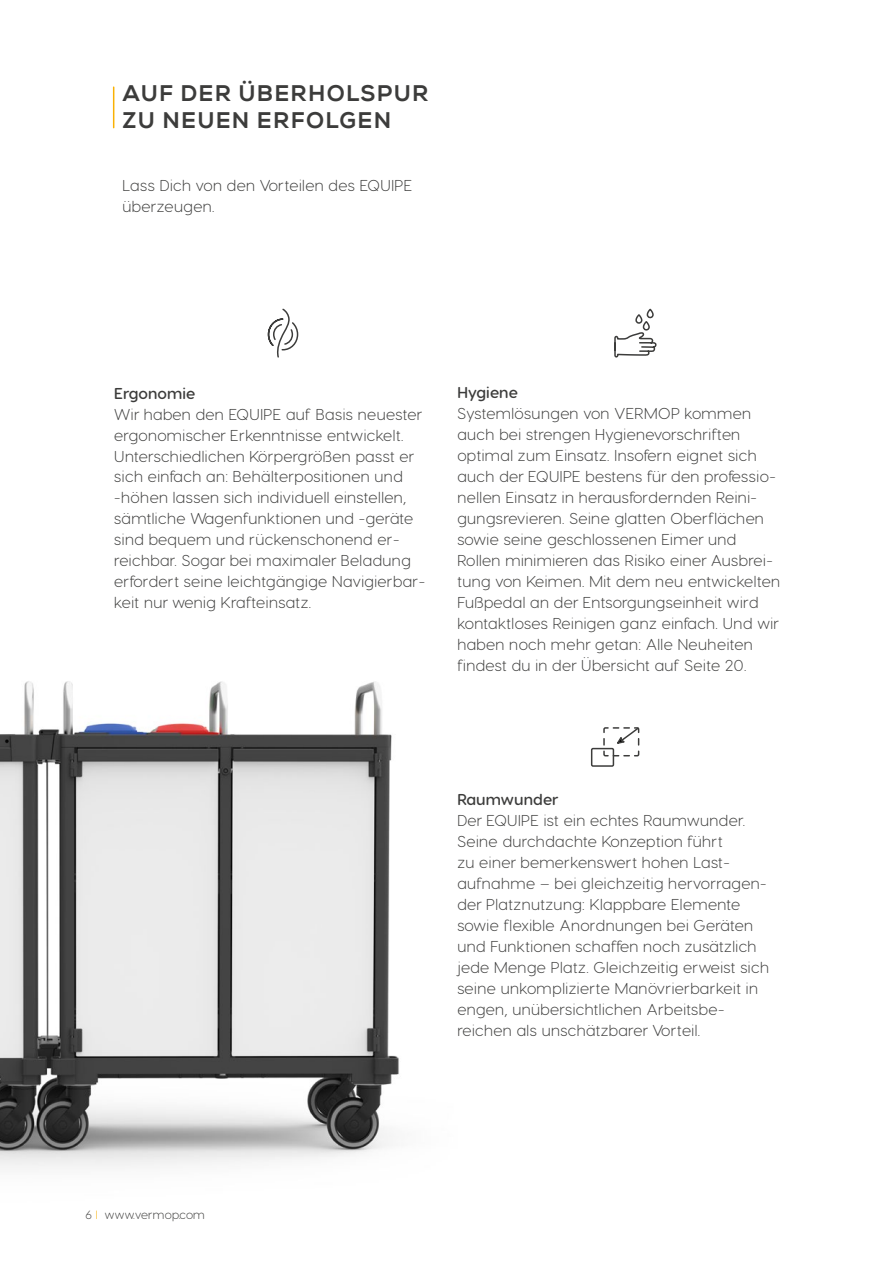
<style>
.page{position:relative;width:893px;height:1263px;background:#fff}
.page>*{position:absolute;margin:0;border:0;box-sizing:border-box;transform-origin:0 0}
.t1{font:22.5px/27px "Nexa X Bold";letter-spacing:.055em;color:#3c3c3b}
.t2{font:300 15.75px/21px "Visby Round CF";letter-spacing:.03em;color:#3c3c3b}
.t3{font:600 15.75px "Visby Round CF";letter-spacing:.01em;color:#3c3c3b}
.t4{font:300 12px "Visby Round CF";letter-spacing:.01em;color:#3c3c3b}
.s1{color:#f9b104}
</style>
<div class="page">
<img style="left:0;top:681px;width:399px;height:487px">
<hr style="left:113px;top:87px;width:1px;height:41px;background:#f9b104">
<svg style="left:614px;top:308px;width:43px;height:50px"></svg>
<div style="left:591px;top:748px;width:23px;height:19px;border:2px solid #3c3c3b"></div>
<svg style="left:602px;top:727px;width:38px;height:30px"></svg>
<svg style="left:267px;top:308px;width:32px;height:50px"></svg>
<h1 class="t1" style="left:123px;top:80px;width:307px">AUF DER ÜBERHOLSPUR<br>ZU NEUEN ERFOLGEN</h1>
<p class="t2" style="left:122px;top:175px;width:291px">Lass Dich von den Vorteilen des EQUIPE überzeugen.</p>
<p class="t3" style="left:114px;top:383px;width:83px">Ergonomie</p>
<p class="t2" style="left:114px;top:403px;width:312px">Wir haben den EQUIPE auf Basis neuester ergonomischer Erkenntnisse entwickelt.<br>Unterschiedlichen Körpergrößen passt er sich einfach an: Behälterpositionen und -höhen lassen sich individuell einstellen, sämtliche Wagenfunktionen und -geräte sind bequem und rückenschonend er&shy;reichbar. Sogar bei maximaler Beladung erfordert seine leichtgängige Navigierbar&shy;keit nur wenig Krafteinsatz.</p>
<p class="t3" style="left:457px;top:383px;width:62px">Hygiene</p>
<p class="t2" style="left:457px;top:403px;width:324px">Systemlösungen von VERMOP kommen auch bei strengen Hygienevorschriften optimal zum Einsatz. Insofern eignet sich auch der EQUIPE bestens für den professio&shy;nellen Einsatz in herausfordernden Reini&shy;gungsrevieren. Seine glatten Oberflächen sowie seine geschlossenen Eimer und Rollen minimieren das Risiko einer Ausbrei&shy;tung von Keimen. Mit dem neu entwickelten Fußpedal an der Entsorgungseinheit wird kontaktloses Reinigen ganz einfach. Und wir haben noch mehr getan: Alle Neuheiten findest du in der Übersicht auf Seite 20.</p>
<p class="t3" style="left:457px;top:789px;width:103px">Raumwunder</p>
<p class="t2" style="left:457px;top:809px;width:313px">Der EQUIPE ist ein echtes Raumwunder.<br>Seine durchdachte Konzeption führt<br>zu einer bemerkenswert hohen Last&shy;aufnahme – bei gleichzeitig hervorragen&shy;der Platznutzung: Klappbare Elemente sowie flexible Anordnungen bei Geräten und Funktionen schaffen noch zusätzlich jede Menge Platz. Gleichzeitig erweist sich seine unkomplizierte Manövrierbarkeit in engen, unübersichtlichen Arbeitsbe&shy;reichen als unschätzbarer Vorteil.</p>
<p class="t4" style="left:86px;top:1207px;width:121px">6 <span class="s1">I</span> www.vermop.com</p>
</div>
